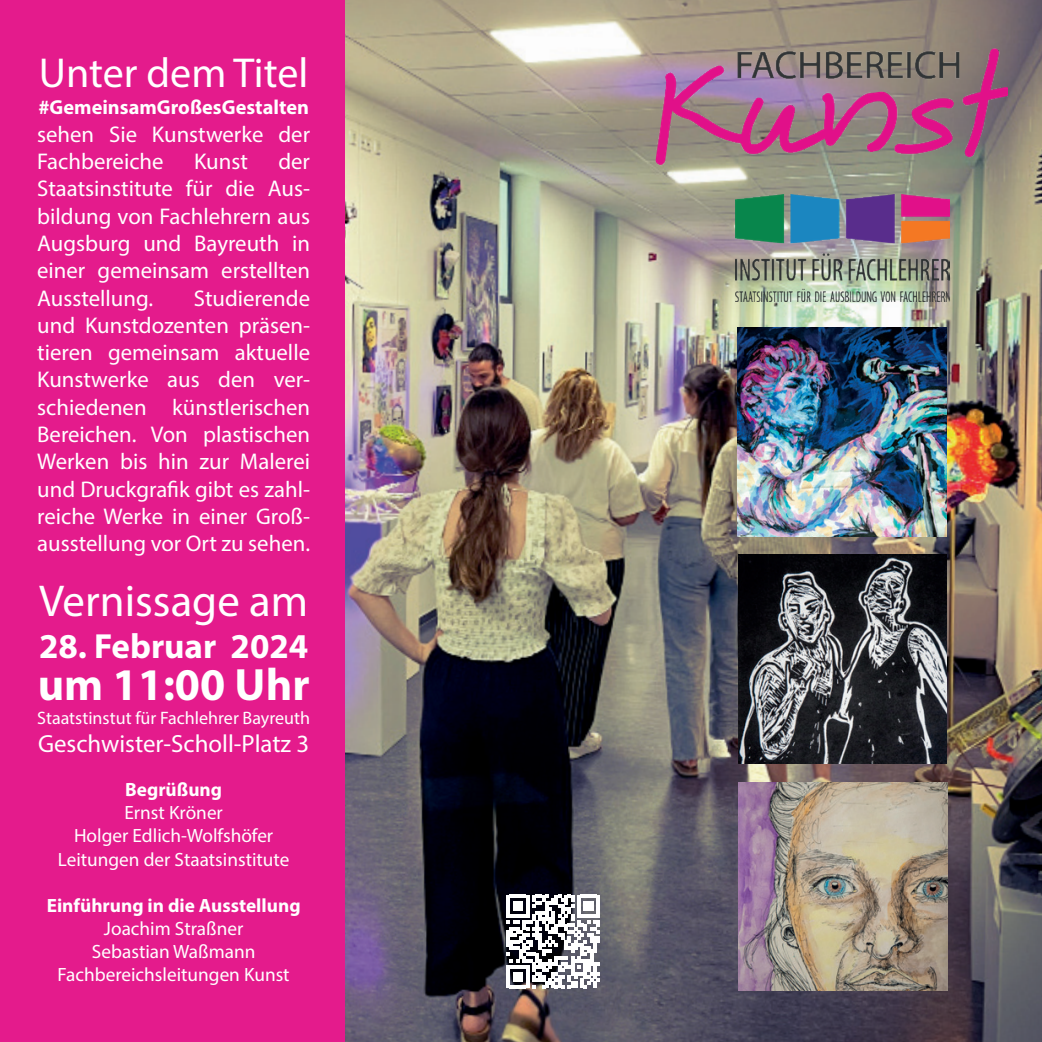
<style>
.page{position:relative;width:1042px;height:1042px;background:#fff}
.page>*{position:absolute;margin:0;border:0;box-sizing:border-box;transform-origin:0 0}
.t1{font:700 45.5px "Myriad Pro";color:#fff}
.t2{font:44.8px "Myriad Pro";color:#fff}
.t3{font:42px "Myriad Pro";color:#fff}
.t4{font:700 35px "Myriad Pro";color:#fff}
.t5{font:24.85px "Myriad Pro";color:#fff}
.t6{font:22.75px/27.3px "Myriad Pro";color:#fff;text-align:justify}
.t7{font:700 20.3px "Myriad Pro";color:#fff}
.t8{font:19.25px/23.1px "Myriad Pro";color:#fff;text-align:center}
.t9{font:700 19.25px "Myriad Pro";color:#fff}
.t10{font:18.2px "Myriad Pro";color:#fff}
</style>
<div class="page">
<img style="left:344px;top:0;width:698px;height:1042px">
<div style="left:0;top:0;width:344px;height:1042px;background:#e41b8c"></div>
<img style="left:735px;top:276px;width:214px;height:25px">
<img style="left:737px;top:327px;width:209px;height:209px">
<img style="left:576px;top:0;width:431px;height:276px">
<img style="left:738px;top:555px;width:209px;height:208px">
<img style="left:738px;top:782px;width:209px;height:209px">
<svg style="left:506px;top:895px;width:94px;height:93px"></svg>
<h3 class="t3" style="left:39px;top:47px;width:271px">Unter dem Titel</h3>
<p class="t7" style="left:38px;top:94px;width:272px">#GemeinsamGroßesGestalten</p>
<p class="t6" style="left:37px;top:120px;width:274px">sehen Sie Kunstwerke der<br>Fachbereiche</p>
<p class="t6" style="left:37px;top:147px;width:274px;text-indent:241px">der Staatsinstitute für die Aus&shy;bildung von Fachlehrern aus Augsburg und Bayreuth in einer gemeinsam erstellten Ausstellung.</p>
<p class="t6" style="left:194px;top:147px;width:55px">Kunst</p>
<p class="t6" style="left:37px;top:284px;width:274px;text-indent:157px">Studierende und Kunstdozenten präsen&shy;tieren gemeinsam aktuelle Kunstwerke aus den ver&shy;schiedenen künstlerischen Bereichen. Von plastischen Werken bis hin zur Malerei und Druckgrafik gibt es zahl&shy;reiche Werke in einer Groß&shy;ausstellung vor Ort zu sehen.</p>
<h2 class="t2" style="left:39px;top:573px;width:271px">Vernissage am</h2>
<h3 class="t4" style="left:39px;top:623px;width:271px">28. Februar 2024</h3>
<h1 class="t1" style="left:38px;top:654px;width:273px">um 11:00 Uhr</h1>
<p class="t10" style="left:37px;top:707px;width:274px">Staatstinstut für Fachlehrer Bayreuth</p>
<p class="t5" style="left:38px;top:728px;width:273px">Geschwister-Scholl-Platz 3</p>
<p class="t9" style="left:125px;top:777px;width:98px">Begrüßung</p>
<p class="t8" style="left:58px;top:801px;width:233px">Ernst Kröner<br>Holger Edlich-Wolfshöfer<br>Leitungen der Staatsinstitute</p>
<p class="t9" style="left:47px;top:892px;width:255px">Einführung in die Ausstellung</p>
<p class="t8" style="left:58px;top:916px;width:233px">Joachim Straßner<br>Sebastian Waßmann<br>Fachbereichsleitungen Kunst</p>
</div>
